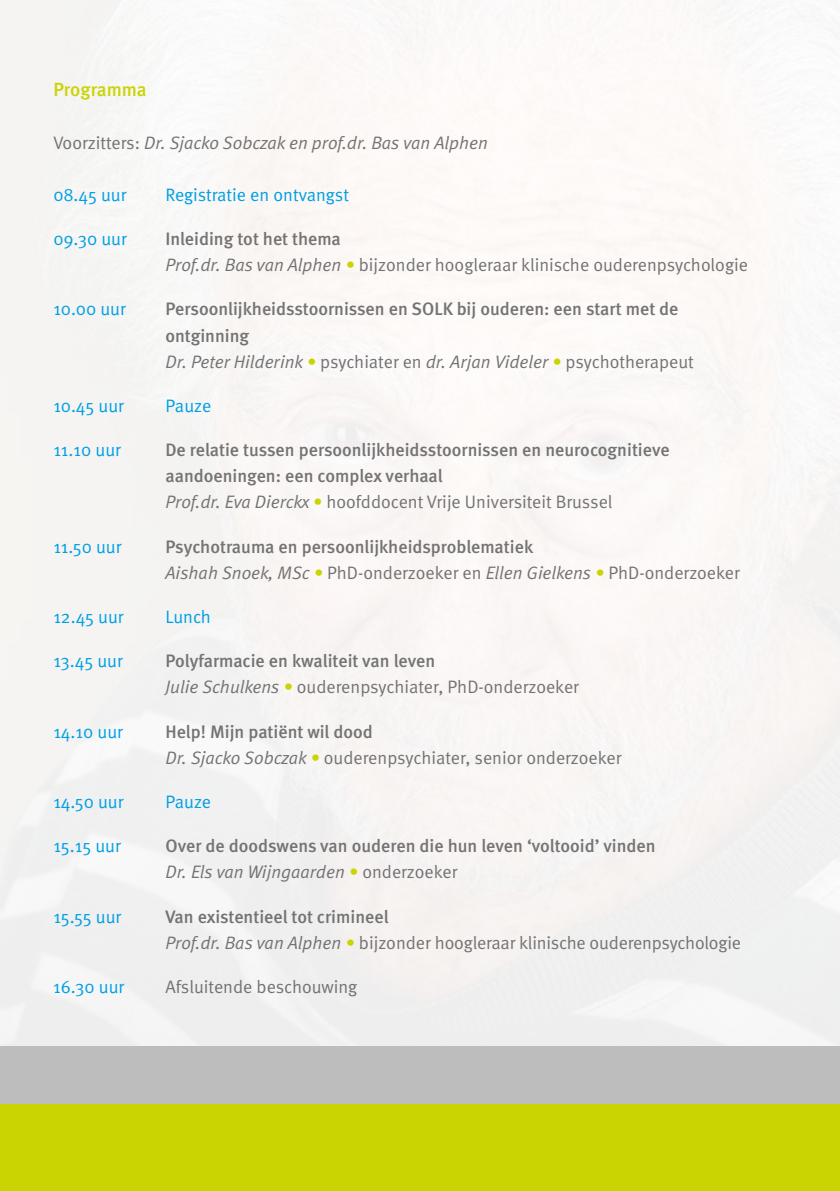
<style>
.page{position:relative;width:840px;height:1191px;background:#fff}
.page>*{position:absolute;margin:0;border:0;box-sizing:border-box;transform-origin:0 0}
.t1{font:500 19px "Meta";color:#cad400}
.t2{font:18px "Meta Normal";color:#747373}
.t3{font:500 18px/26.2px "Meta";color:#747373}
.t4{font:italic 18px "Meta Normal";color:#747373}
.t5{font:18px "Meta Normal";color:#009fe3}
.s1{font-style:normal}
.s2{font-style:italic}
.s3{font-style:italic;color:#cad400}
.s4{color:#cad400}
</style>
<div class="page">
<div style="left:0;top:1103px;width:839px;height:88px;background:#cad400"></div>
<div style="left:0;top:1046px;width:839px;height:57px;background:#bebdbd"></div>
<p class="t1" style="left:53px;top:79px;width:95px">Programma</p>
<p class="t4" style="left:53px;top:132px;width:436px"><span class="s1">Voorzitters:</span> Dr. Sjacko Sobczak en prof.dr. Bas van Alphen</p>
<p class="t5" style="left:53px;top:184px;width:75px">08.45 uur</p>
<p class="t5" style="left:165px;top:184px;width:185px">Registratie en ontvangst</p>
<p class="t5" style="left:53px;top:228px;width:75px">09.30 uur</p>
<p class="t3" style="left:165px;top:225px;width:177px">Inleiding tot het thema</p>
<p class="t2" style="left:165px;top:254px;width:583px"><span class="s2">Prof.dr. Bas van Alphen</span> <span class="s3">•</span> bijzonder hoogleraar klinische ouderenpsychologie</p>
<p class="t5" style="left:53px;top:299px;width:74px">10.00 uur</p>
<p class="t3" style="left:165px;top:296px;width:514px">Persoonlijkheidsstoornissen en SOLK bij ouderen: een start met de ontginning</p>
<p class="t4" style="left:165px;top:351px;width:529px">Dr. Peter Hilderink <span class="s4">•</span> <span class="s1">psychiater en</span> dr. Arjan Videler <span class="s4">•</span> <span class="s1">psychotherapeut</span></p>
<p class="t5" style="left:53px;top:395px;width:72px">10.45 uur</p>
<p class="t5" style="left:165px;top:395px;width:47px">Pauze</p>
<p class="t5" style="left:53px;top:439px;width:69px">11.10 uur</p>
<p class="t3" style="left:165px;top:436px;width:505px">De relatie tussen persoonlijkheidsstoornissen en neurocognitieve aandoeningen: een complex verhaal</p>
<p class="t2" style="left:165px;top:492px;width:448px"><span class="s2">Prof.dr. Eva Dierckx</span> <span class="s3">•</span> hoofddocent Vrije Universiteit Brussel</p>
<p class="t5" style="left:53px;top:536px;width:70px">11.50 uur</p>
<p class="t3" style="left:165px;top:533px;width:369px">Psychotrauma en persoonlijkheidsproblematiek</p>
<p class="t2" style="left:165px;top:562px;width:575px"><span class="s2">Aishah Snoek, MSc</span> <span class="s3">•</span> PhD-onderzoeker en <span class="s2">Ellen Gielkens</span> <span class="s3">•</span> PhD-onderzoeker</p>
<p class="t5" style="left:53px;top:606px;width:72px">12.45 uur</p>
<p class="t5" style="left:165px;top:606px;width:47px">Lunch</p>
<p class="t5" style="left:53px;top:650px;width:71px">13.45 uur</p>
<p class="t3" style="left:165px;top:648px;width:271px">Polyfarmacie en kwaliteit van leven</p>
<p class="t2" style="left:165px;top:676px;width:414px"><span class="s2">Julie Schulkens</span> <span class="s3">•</span> ouderenpsychiater, PhD-onderzoeker</p>
<p class="t5" style="left:53px;top:721px;width:71px">14.10 uur</p>
<p class="t3" style="left:165px;top:718px;width:209px">Help! Mijn patiënt wil dood</p>
<p class="t2" style="left:165px;top:747px;width:457px"><span class="s2">Dr. Sjacko Sobczak</span> <span class="s3">•</span> ouderenpsychiater, senior onderzoeker</p>
<p class="t5" style="left:53px;top:791px;width:72px">14.50 uur</p>
<p class="t5" style="left:165px;top:791px;width:47px">Pauze</p>
<p class="t5" style="left:53px;top:835px;width:69px">15.15 uur</p>
<p class="t3" style="left:165px;top:832px;width:491px">Over de doodswens van ouderen die hun leven ‘voltooid’ vinden</p>
<p class="t4" style="left:165px;top:861px;width:293px">Dr. Els van Wijngaarden <span class="s4">•</span> <span class="s1">onderzoeker</span></p>
<p class="t5" style="left:53px;top:906px;width:69px">15.55 uur</p>
<p class="t3" style="left:165px;top:903px;width:224px">Van existentieel tot crimineel</p>
<p class="t2" style="left:165px;top:932px;width:577px"><span class="s2">Prof.dr. Bas van Alphen</span> <span class="s3">•</span> bijzonder hoogleraar klinische ouderenpsychologie</p>
<p class="t5" style="left:53px;top:976px;width:72px">16.30 uur</p>
<p class="t2" style="left:165px;top:976px;width:193px">Afsluitende beschouwing</p>
</div>
